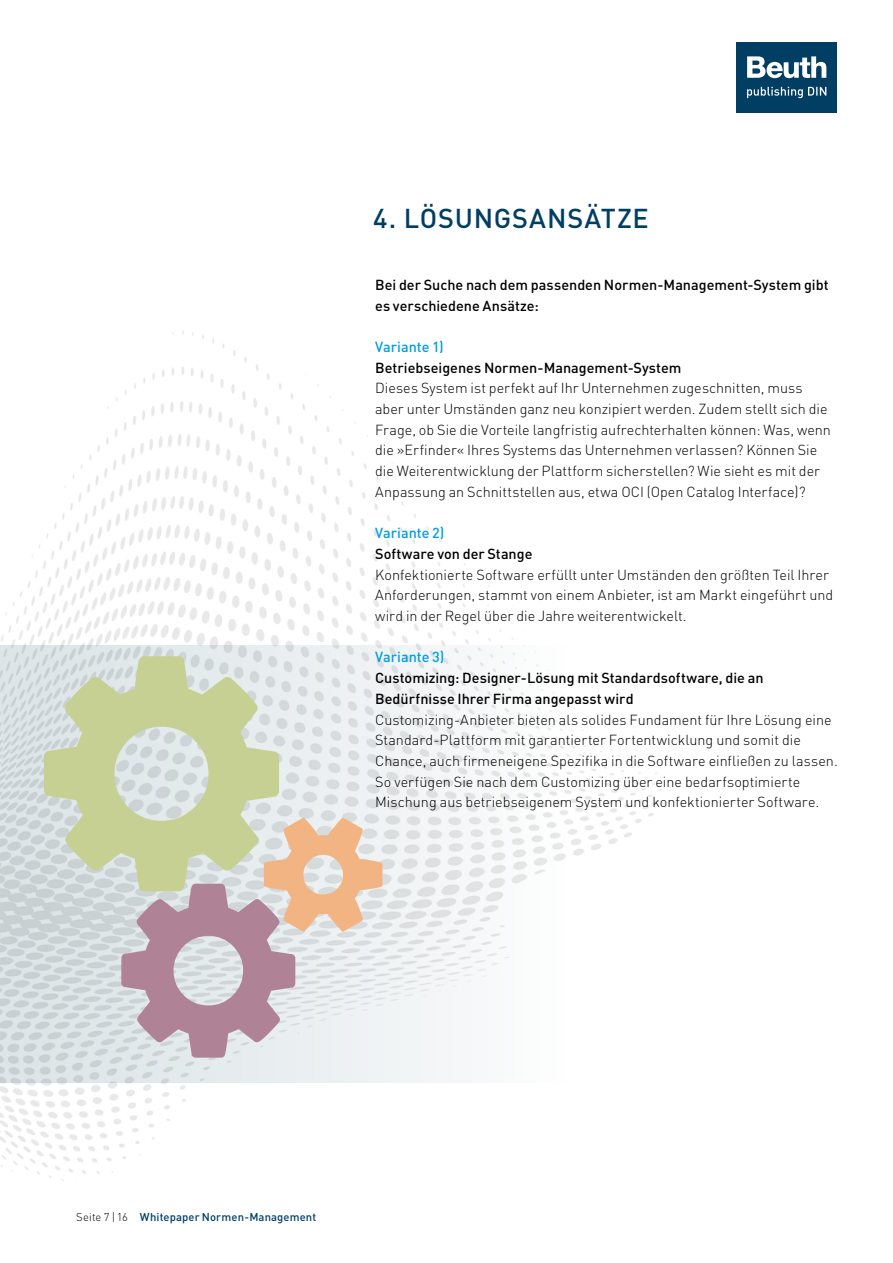
<style>
.page{position:relative;width:893px;height:1263px;background:#fff}
.page>*{position:absolute;margin:0;border:0;box-sizing:border-box;transform-origin:0 0}
.t1{font:500 27px "DIN";letter-spacing:.03em;color:#003e64}
.t2{font:300 14.4px/20.7px "DIN";color:#000}
.t3{font:500 14.4px/20.7px "DIN";color:#000}
.t4{font:500 14.4px "DIN";color:#009ee3}
.t5{font:500 11.25px "DIN";letter-spacing:.01em;color:#003e64}
.s1{font-weight:300;color:#000}
</style>
<div class="page">
<div style="left:737px;top:43px;width:100px;height:70px;background:#003e64"></div>
<svg style="left:747px;top:56px;width:79px;height:22px"></svg>
<svg style="left:747px;top:87px;width:79px;height:11px"></svg>
<img style="left:0;top:331px;width:662px;height:850px">
<svg style="left:44px;top:656px;width:235px;height:235px;background:#cfd7b9"></svg>
<svg style="left:121px;top:818px;width:262px;height:240px;background:#d3c4bd"></svg>
<h1 class="t1" style="left:373px;top:201px;width:277px">4. LÖSUNGSANSÄTZE</h1>
<p class="t3" style="left:375px;top:274px;width:455px">Bei der Suche nach dem passenden Normen-Management-System gibt es verschiedene Ansätze:</p>
<p class="t4" style="left:375px;top:338px;width:70px">Variante 1)</p>
<p class="t3" style="left:375px;top:357px;width:308px">Betriebseigenes Normen-Management-System</p>
<p class="t2" style="left:375px;top:378px;width:457px">Dieses System ist perfekt auf Ihr Unternehmen zugeschnitten, muss aber unter Umständen ganz neu konzipiert werden. Zudem stellt sich die Frage, ob Sie die Vorteile langfristig aufrechterhalten können: Was, wenn die »Erfinder« Ihres Systems das Unternehmen verlassen? Können Sie die Weiterentwicklung der Plattform sicherstellen? Wie sieht es mit der Anpassung an Schnittstellen aus, etwa OCI (Open Catalog Interface)?</p>
<p class="t4" style="left:375px;top:524px;width:71px">Variante 2)</p>
<p class="t3" style="left:375px;top:543px;width:159px">Software von der Stange</p>
<p class="t2" style="left:375px;top:564px;width:460px">Konfektionierte Software erfüllt unter Umständen den größten Teil Ihrer<br>Anforderungen, stammt von einem Anbieter, ist am Markt eingeführt und wird in der Regel über die Jahre weiterentwickelt.</p>
<p class="t4" style="left:375px;top:648px;width:71px">Variante 3)</p>
<p class="t3" style="left:375px;top:667px;width:390px">Customizing: Designer-Lösung mit Standardsoftware, die an<br>Bedürfnisse Ihrer Firma angepasst wird</p>
<p class="t2" style="left:375px;top:709px;width:464px">Customizing-Anbieter bieten als solides Fundament für Ihre Lösung eine Standard-Plattform mit garantierter Fortentwicklung und somit die Chance, auch firmeneigene Spezifika in die Software einfließen zu lassen.<br>So verfügen Sie nach dem Customizing über eine bedarfsoptimierte Mischung aus betriebseigenem System und konfektionierter Software.</p>
<p class="t5" style="left:76px;top:1210px;width:242px"><span class="s1">Seite 7 | 16</span> Whitepaper Normen-Management</p>
</div>
